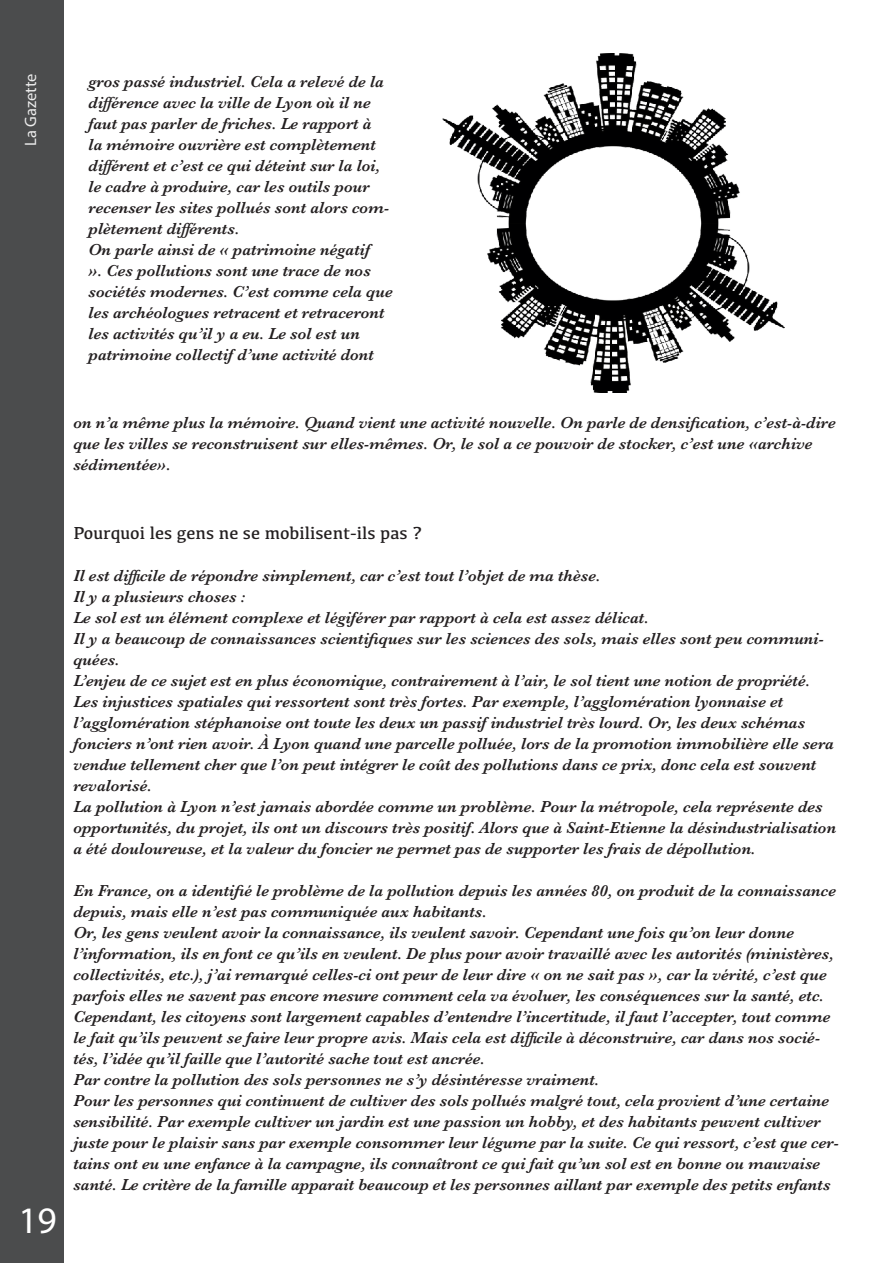
<style>
.page{position:relative;width:893px;height:1263px;background:#fff}
.page>*{position:absolute;margin:0;border:0;box-sizing:border-box;transform-origin:0 0}
.t1{font:37.5px "Myriad Pro";color:#fff}
.t2{font:18px "Kefa";color:#231f20}
.t3{font:italic 600 16.5px/21px "Baskerville";color:#231f20}
.t4{font:16.5px "Myriad Pro";color:#fff}
</style>
<div class="page">
<div style="left:0;top:0;width:64px;height:1263px;background:#4b4c4d"></div>
<img style="left:442px;top:54px;width:343px;height:339px">
<p class="t4" style="left:20px;top:146px;width:74px;rotate:-90deg">La Gazette</p>
<p class="t3" style="left:89px;top:71px;width:306px">gros passé industriel. Cela a relevé de la différence avec la ville de Lyon où il ne faut pas parler de friches. Le rapport à<br>la mémoire ouvrière est complètement différent et c’est ce qui déteint sur la loi, le cadre à produire, car les outils pour recenser les sites pollués sont alors com&shy;plètement différents.<br>On parle ainsi de « patrimoine négatif<br>». Ces pollutions sont une trace de nos sociétés modernes. C’est comme cela que les archéologues retracent et retraceront les activités qu’il y a eu. Le sol est un patrimoine collectif d’une activité dont</p>
<p class="t3" style="left:73px;top:412px;width:764px">on n’a même plus la mémoire. Quand vient une activité nouvelle. On parle de densification, c’est-à-dire que les villes se reconstruisent sur elles-mêmes. Or, le sol a ce pouvoir de stocker, c’est une «archive sédimentée».</p>
<h1 class="t1" style="left:18px;top:1197px;width:40px">19</h1>
<p class="t2" style="left:73px;top:522px;width:350px">Pourquoi les gens ne se mobilisent-ils pas ?</p>
<p class="t3" style="left:73px;top:565px;width:764px">Il est difficile de répondre simplement, car c’est tout l’objet de ma thèse.<br>Il y a plusieurs choses :<br>Le sol est un élément complexe et légiférer par rapport à cela est assez délicat.<br>Il y a beaucoup de connaissances scientifiques sur les sciences des sols, mais elles sont peu communi&shy;quées.<br>L’enjeu de ce sujet est en plus économique, contrairement à l’air, le sol tient une notion de propriété.<br>Les injustices spatiales qui ressortent sont très fortes. Par exemple, l’agglomération lyonnaise et l’agglomération stéphanoise ont toute les deux un passif industriel très lourd. Or, les deux schémas fonciers n’ont rien avoir. À Lyon quand une parcelle polluée, lors de la promotion immobilière elle sera vendue tellement cher que l’on peut intégrer le coût des pollutions dans ce prix, donc cela est souvent revalorisé.<br>La pollution à Lyon n’est jamais abordée comme un problème. Pour la métropole, cela représente des opportunités, du projet, ils ont un discours très positif. Alors que à Saint-Etienne la désindustrialisation a été douloureuse, et la valeur du foncier ne permet pas de supporter les frais de dépollution.</p>
<p class="t3" style="left:73px;top:880px;width:767px">En France, on a identifié le problème de la pollution depuis les années 80, on produit de la connaissance depuis, mais elle n’est pas communiquée aux habitants.<br>Or, les gens veulent avoir la connaissance, ils veulent savoir. Cependant une fois qu’on leur donne l’information, ils en font ce qu’ils en veulent. De plus pour avoir travaillé avec les autorités (ministères, collectivités, etc.), j’ai remarqué celles-ci ont peur de leur dire « on ne sait pas », car la vérité, c’est que parfois elles ne savent pas encore mesure comment cela va évoluer, les conséquences sur la santé, etc.<br>Cependant, les citoyens sont largement capables d’entendre l’incertitude, il faut l’accepter, tout comme le fait qu’ils peuvent se faire leur propre avis. Mais cela est difficile à déconstruire, car dans nos socié&shy;tés, l’idée qu’il faille que l’autorité sache tout est ancrée.<br>Par contre la pollution des sols personnes ne s’y désintéresse vraiment.<br>Pour les personnes qui continuent de cultiver des sols pollués malgré tout, cela provient d’une certaine sensibilité. Par exemple cultiver un jardin est une passion un hobby, et des habitants peuvent cultiver juste pour le plaisir sans par exemple consommer leur légume par la suite. Ce qui ressort, c’est que cer&shy;tains ont eu une enfance à la campagne, ils connaîtront ce qui fait qu’un sol est en bonne ou mauvaise santé. Le critère de la famille apparait beaucoup et les personnes aillant par exemple des petits enfants</p>
</div>
